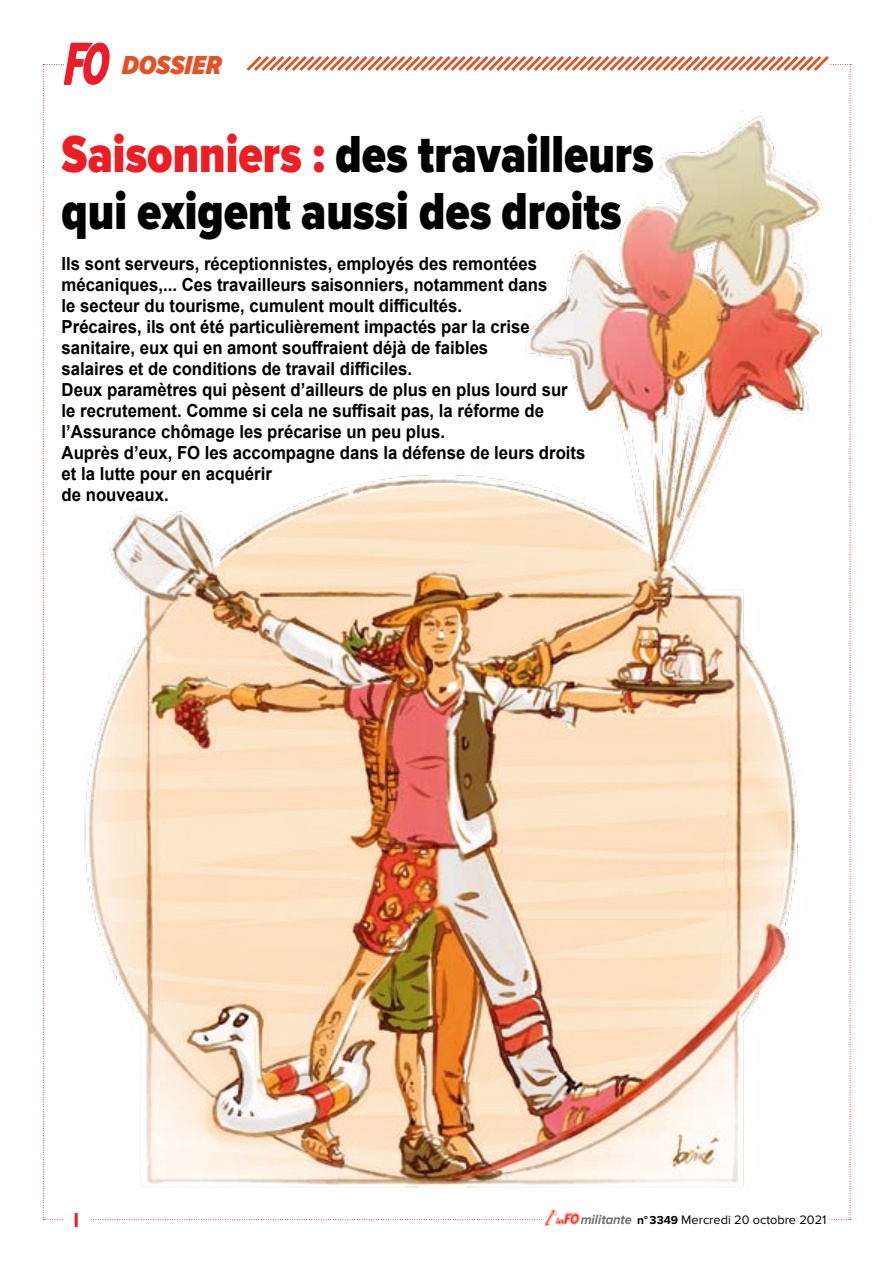
<style>
.page{position:relative;width:893px;height:1263px;background:#fff}
.page>*{position:absolute;margin:0;border:0;box-sizing:border-box;transform-origin:0 0}
.t1{font:900 54px/57px "Proxima Nova Cond";color:#000;scale:.92 1}
.t2{font:italic 900 27px "Proxima Nova Cond";color:#e55125}
.t3{font:700 21px "Proxima Nova";color:#ed1d24}
.t4{font:700 18px/21px "Arial";color:#000;scale:.93 1}
.t5{font:12.75px "Proxima Nova";color:#000}
.s1{color:#ed1d24}
.s2{font-size:12px;color:#fff}
.s3{font-weight:700;font-style:italic;font-size:13.5px;color:#6d6e71}
.s4{font-weight:700;font-size:12px}
.s5{color:#fff}
</style>
<div class="page">
<img style="left:544px;top:1220px;width:36px;height:7px">
<img style="left:43px;top:43px;width:808px;height:1177px">
<h2 class="t2" style="left:122px;top:49px;width:102px">DOSSIER</h2>
<h1 class="t1" style="left:62px;top:128px;width:645px"><span class="s1">Saisonniers :</span> des travailleurs qui exigent aussi des droits</h1>
<p class="t4" style="left:62px;top:254px;width:565px">Ils sont serveurs, réceptionnistes, employés des remontées mécaniques,... Ces travailleurs saisonniers, notamment dans<br>le secteur du tourisme, cumulent moult difficultés.<br>Précaires, ils ont été particulièrement impactés par la crise sanitaire, eux qui en amont souffraient déjà de faibles<br>salaires et de conditions de travail difficiles.<br>Deux paramètres qui pèsent d’ailleurs de plus en plus lourd sur le recrutement. Comme si cela ne suffisait pas, la réforme de l’Assurance chômage les précarise un peu plus.<br>Auprès d’eux, FO les accompagne dans la défense de leurs droits et la lutte pour en acquérir<br>de nouveaux.</p>
<p class="t3" style="left:74px;top:1208px;width:7px">I</p>
<p class="t5" style="left:578px;top:1212px;width:253px"><span class="s2">l</span><span class="s3">militante</span> <span class="s4">n° 3349</span> Mercredi 20 octobre 2021<span class="s5">l</span></p>
</div>
